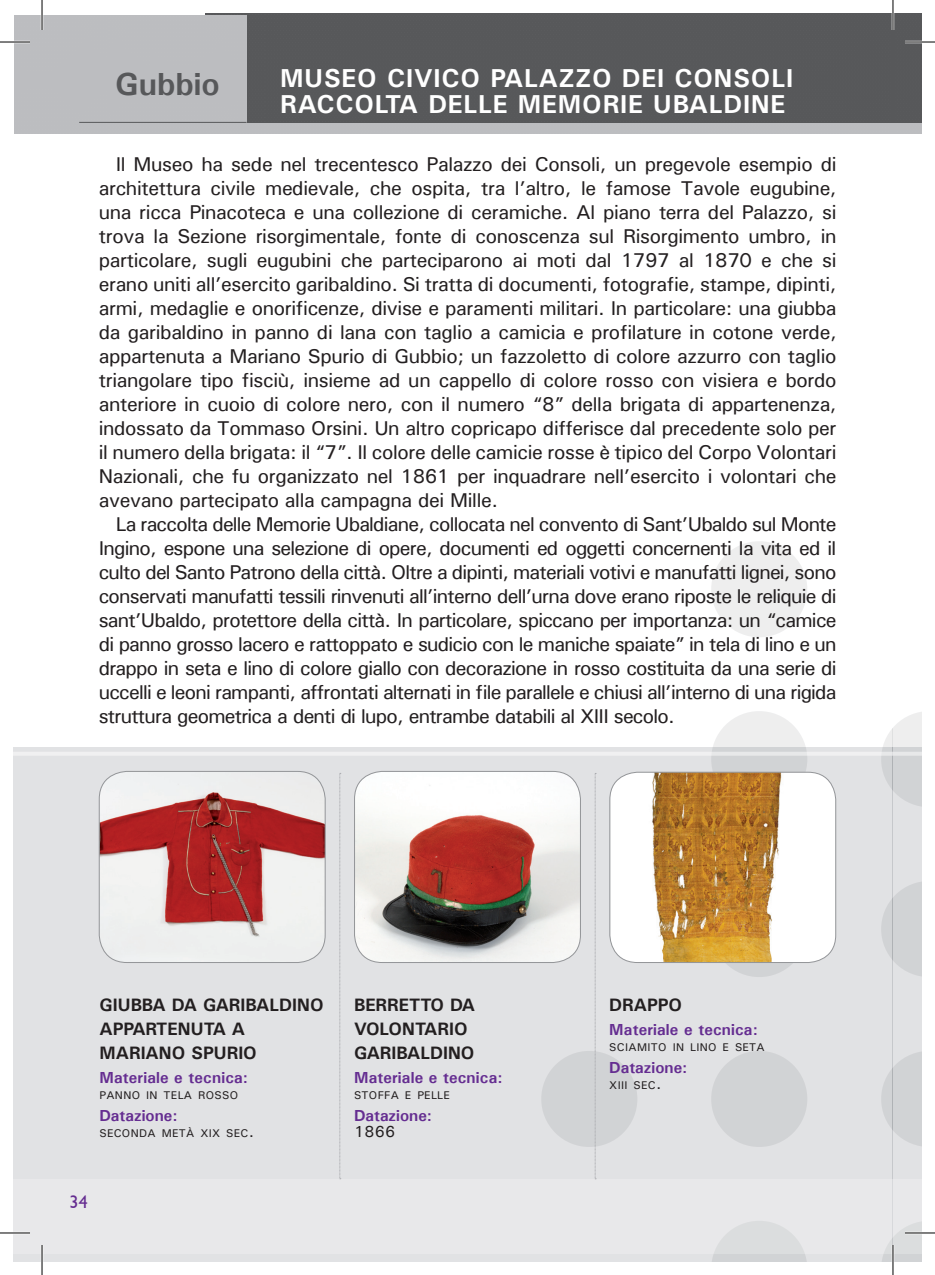
<style>
.page{position:relative;width:935px;height:1275px;background:#fff}
.page>*{position:absolute;margin:0;border:0;box-sizing:border-box;transform-origin:0 0}
.t1{font:700 32px "Univers";color:#57585a}
.t2{font:700 26px/26px "Univers";letter-spacing:.03em;color:#fff}
.t3{font:500 20px/24px "Univers";letter-spacing:-.03em;color:#231f20;text-align:justify}
.t4{font:700 18px/24px "Univers";color:#231f20}
.t5{font:18px "Humanist 521 BT";color:#652d91}
.t6{font:700 16px "Univers";letter-spacing:.01em;color:#652d91}
.t7{font:500 16px "Univers";color:#231f20}
.t8{font:500 11.2px "Univers";letter-spacing:.03em;color:#231f20}
.s1{font-size:16px}
</style>
<div class="page">
<svg style="left:711px;top:541px;width:181px;height:206px"></svg>
<div style="left:14px;top:747px;width:878px;height:514px;background:#e1e2e4"></div>
<hr style="left:14px;top:751px;width:878px;height:4px;background:#f0f0f1">
<div style="left:14px;top:1179px;width:878px;height:74px;background:#e8e8ea"></div>
<div style="left:205px;top:16px;width:687px;height:118px;background:#bcbdc0"></div>
<div style="left:205px;top:14px;width:687px;height:109px;background:#57585a"></div>
<div style="left:14px;top:16px;width:232px;height:118px;background:#bcbdc0"></div>
<hr style="left:79px;top:122px;width:167px;height:1px;background:#57585a">
<svg style="left:339px;top:773px;width:2px;height:406px"></svg>
<svg style="left:594px;top:773px;width:2px;height:406px"></svg>
<svg style="left:892px;top:712px;width:29px;height:35px"></svg>
<svg style="left:892px;top:747px;width:29px;height:514px;background:#d7d9db"></svg>
<svg style="left:892px;top:751px;width:29px;height:4px"></svg>
<div style="left:892px;top:1179px;width:29px;height:74px;background:linear-gradient(to bottom,#ececee,#dcdedf)"></div>
<div style="left:892px;top:16px;width:29px;height:118px;background:#bcbdc0"></div>
<div style="left:892px;top:14px;width:29px;height:109px;background:#57585a"></div>
<img style="left:905px;top:40px;width:16px;height:1px">
<img style="left:99px;top:771px;width:226px;height:191px">
<div style="left:99px;top:771px;width:226px;height:192px;border:1px solid #939598;border-radius:28px"></div>
<img style="left:354px;top:771px;width:226px;height:191px">
<div style="left:354px;top:771px;width:227px;height:192px;border:1px solid #939598;border-radius:28px"></div>
<img style="left:611px;top:773px;width:224px;height:189px">
<div style="left:609px;top:771px;width:227px;height:192px;border:1px solid #939598;border-radius:28px"></div>
<hr style="left:0;top:41px;width:30px;height:2px;background:#fff">
<hr style="left:904px;top:41px;width:30px;height:2px;background:#fff">
<hr style="left:0;top:1231px;width:30px;height:3px;background:#fff">
<hr style="left:904px;top:1231px;width:30px;height:3px;background:#fff">
<hr style="left:41px;top:0;width:2px;height:30px;background:#fff">
<hr style="left:41px;top:1245px;width:2px;height:30px;background:#fff">
<hr style="left:891px;top:0;width:3px;height:30px;background:#fff">
<hr style="left:891px;top:1245px;width:3px;height:30px;background:#fff">
<hr style="left:0;top:42px;width:30px;height:1px;background:#000">
<hr style="left:904px;top:42px;width:30px;height:1px;background:#000">
<hr style="left:0;top:1232px;width:30px;height:1px;background:#000">
<hr style="left:904px;top:1232px;width:30px;height:1px;background:#000">
<hr style="left:42px;top:0;width:1px;height:30px;background:#000">
<hr style="left:42px;top:1245px;width:1px;height:30px;background:#000">
<hr style="left:892px;top:0;width:1px;height:30px;background:#000">
<hr style="left:892px;top:1245px;width:1px;height:30px;background:#000">
<h1 class="t1" style="left:115px;top:65px;width:106px">Gubbio</h1>
<h2 class="t2" style="left:280px;top:65px;width:514px">MUSEO CIVICO PALAZZO DEI CONSOLI<br>RACCOLTA DELLE MEMORIE UBALDINE</h2>
<p class="t3" style="left:99px;top:151px;width:739px;text-indent:17px">Il Museo ha sede nel trecentesco Palazzo dei Consoli, un pregevole esempio di architettura civile medievale, che ospita, tra l’altro, le famose Tavole eugubine, una ricca Pinacoteca e una collezione di ceramiche. Al piano terra del Palazzo, si trova la Sezione risorgimentale, fonte di conoscenza sul Risorgimento umbro, in particolare, sugli eugubini che parteciparono ai moti dal 1797 al 1870 e che si erano uniti all’esercito garibaldino. Si tratta di documenti, fotografie, stampe, dipinti, armi, medaglie e onorificenze, divise e paramenti militari. In particolare: una giubba da garibaldino in panno di lana con taglio a camicia e profilature in cotone verde, appartenuta a Mariano Spurio di Gubbio; un fazzoletto di colore azzurro con taglio triangolare tipo fisciù, insieme ad un cappello di colore rosso con visiera e bordo anteriore in cuoio di colore nero, con il numero “8” della brigata di appartenenza, indossato da Tommaso Orsini. Un altro copricapo differisce dal precedente solo per il numero della brigata: il “7”. Il colore delle camicie rosse è tipico del Corpo Volontari Nazionali, che fu organizzato nel 1861 per inquadrare nell’esercito i volontari che avevano partecipato alla campagna dei Mille.</p>
<p class="t3" style="left:99px;top:511px;width:739px;text-indent:17px">La raccolta delle Memorie Ubaldiane, collocata nel convento di Sant’Ubaldo sul Monte Ingino, espone una selezione di opere, documenti ed oggetti concernenti la vita ed il culto del Santo Patrono della città. Oltre a dipinti, materiali votivi e manufatti lignei, sono conservati manufatti tessili rinvenuti all’interno dell’urna dove erano riposte le reliquie di sant’Ubaldo, protettore della città. In particolare, spiccano per importanza: un “camice di panno grosso lacero e rattoppato e sudicio con le maniche spaiate” in tela di lino e un drappo in seta e lino di colore giallo con decorazione in rosso costituita da una serie di uccelli e leoni rampanti, affrontati alternati in file parallele e chiusi all’interno di una rigida struttura geometrica a denti di lupo, entrambe databili al XIII secolo.</p>
<p class="t4" style="left:99px;top:992px;width:226px">GIUBBA DA GARIBALDINO<br>APPARTENUTA A<br>MARIANO SPURIO</p>
<p class="t6" style="left:99px;top:1067px;width:150px">Materiale e tecnica:</p>
<p class="t8" style="left:99px;top:1088px;width:140px">PANNO IN TELA ROSSO</p>
<p class="t6" style="left:99px;top:1105px;width:80px">Datazione:</p>
<p class="t8" style="left:99px;top:1126px;width:156px">SECONDA METÀ XIX SEC<span class="s1">.</span></p>
<p class="t5" style="left:70px;top:1191px;width:20px">34</p>
<p class="t4" style="left:354px;top:992px;width:123px">BERRETTO DA<br>VOLONTARIO<br>GARIBALDINO</p>
<p class="t6" style="left:354px;top:1067px;width:150px">Materiale e tecnica:</p>
<p class="t8" style="left:354px;top:1088px;width:97px">STOFFA E PELLE</p>
<p class="t6" style="left:354px;top:1105px;width:80px">Datazione:</p>
<p class="t7" style="left:354px;top:1121px;width:43px">1866</p>
<p class="t4" style="left:609px;top:992px;width:74px">DRAPPO</p>
<p class="t6" style="left:609px;top:1019px;width:150px">Materiale e tecnica:</p>
<p class="t8" style="left:609px;top:1040px;width:157px">SCIAMITO IN LINO E SETA</p>
<p class="t6" style="left:609px;top:1057px;width:80px">Datazione:</p>
<p class="t8" style="left:609px;top:1078px;width:54px">XIII SEC<span class="s1">.</span></p>
</div>
